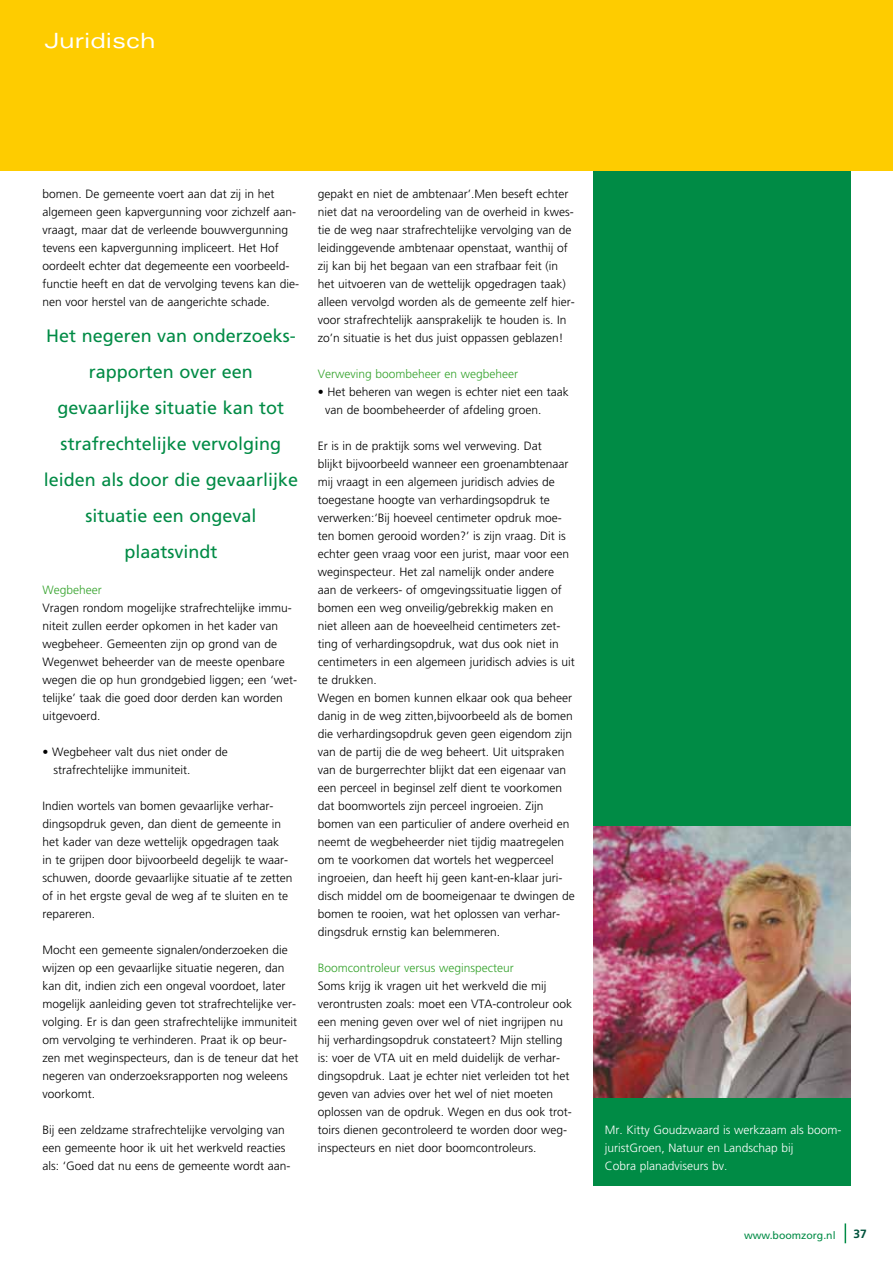
<style>
.page{position:relative;width:893px;height:1263px;background:#fff}
.page>*{position:absolute;margin:0;border:0;box-sizing:border-box;transform-origin:0 0}
.t1{font:expanded 21px "Univers";color:#fff}
.t2{font:18px/36px "Frutiger";color:#008b45;text-align:center}
.t3{font:300 12px/18px "Frutiger";color:#000}
.t4{font:300 12px/18px "Frutiger";color:#fff}
.t5{font:300 12px "Frutiger";color:#35a32c}
.t6{font:700 12px "Frutiger";color:#00523c}
.t7{font:10.5px "Frutiger";color:#008b45}
</style>
<div class="page">
<svg style="left:845px;top:1223px;width:1px;height:20px"></svg>
<div style="left:593px;top:142px;width:257px;height:1044px;background:#008b45"></div>
<img style="left:593px;top:826px;width:257px;height:271px">
<div style="left:0;top:0;width:893px;height:170px;background:#fecc00"></div>
<h1 class="t1" style="left:44px;top:28px;width:113px">Juridisch</h1>
<p class="t3" style="left:43px;top:185px;width:258px">bomen. De gemeente voert aan dat zij in het algemeen geen kapvergunning voor zichzelf aan&shy;vraagt, maar dat de verleende bouwvergunning tevens een kapvergunning impliceert. Het Hof oordeelt echter dat degemeente een voorbeeld&shy;functie heeft en dat de vervolging tevens kan die&shy;nen voor herstel van de aangerichte schade.</p>
<h2 class="t2" style="left:44px;top:318px;width:256px">Het negeren van onderzoeks&shy;rapporten over een gevaarlijke situatie kan tot strafrechtelijke vervolging leiden als door die gevaarlijke situatie een ongeval plaatsvindt</h2>
<p class="t5" style="left:43px;top:583px;width:61px">Wegbeheer</p>
<p class="t3" style="left:43px;top:599px;width:256px">Vragen rondom mogelijke strafrechtelijke immu&shy;niteit zullen eerder opkomen in het kader van wegbeheer. Gemeenten zijn op grond van de Wegenwet beheerder van de meeste openbare wegen die op hun grondgebied liggen; een ‘wet&shy;telijke’ taak die goed door derden kan worden uitgevoerd.</p>
<p class="t3" style="left:54px;top:743px;width:176px;text-indent:-11px">• Wegbeheer valt dus niet onder de strafrechtelijke immuniteit.</p>
<p class="t3" style="left:43px;top:797px;width:252px">Indien wortels van bomen gevaarlijke verhar&shy;dingsopdruk geven, dan dient de gemeente in het kader van deze wettelijk opgedragen taak<br>in te grijpen door bijvoorbeeld degelijk te waar&shy;schuwen, doorde gevaarlijke situatie af te zetten of in het ergste geval de weg af te sluiten en te repareren.</p>
<p class="t3" style="left:43px;top:941px;width:258px">Mocht een gemeente signalen/onderzoeken die wijzen op een gevaarlijke situatie negeren, dan kan dit, indien zich een ongeval voordoet, later mogelijk aanleiding geven tot strafrechtelijke ver&shy;volging. Er is dan geen strafrechtelijke immuniteit om vervolging te verhinderen. Praat ik op beur&shy;zen met weginspecteurs, dan is de teneur dat het negeren van onderzoeksrapporten nog weleens voorkomt.</p>
<p class="t3" style="left:43px;top:1121px;width:250px">Bij een zeldzame strafrechtelijke vervolging van een gemeente hoor ik uit het werkveld reacties als: ‘Goed dat nu eens de gemeente wordt aan-</p>
<p class="t3" style="left:318px;top:185px;width:259px">gepakt en niet de ambtenaar’.Men beseft echter niet dat na veroordeling van de overheid in kwes&shy;tie de weg naar strafrechtelijke vervolging van de leidinggevende ambtenaar openstaat, wanthij of zij kan bij het begaan van een strafbaar feit (in het uitvoeren van de wettelijk opgedragen taak) alleen vervolgd worden als de gemeente zelf hier&shy;voor strafrechtelijk aansprakelijk te houden is. In zo’n situatie is het dus juist oppassen geblazen!</p>
<p class="t5" style="left:318px;top:367px;width:202px">Verweving boombeheer en wegbeheer</p>
<p class="t3" style="left:325px;top:383px;width:245px;text-indent:-7px">• Het beheren van wegen is echter niet een taak van de boombeheerder of afdeling groen.</p>
<p class="t3" style="left:318px;top:437px;width:259px">Er is in de praktijk soms wel verweving. Dat<br>blijkt bijvoorbeeld wanneer een groenambtenaar mij vraagt in een algemeen juridisch advies de toegestane hoogte van verhardingsopdruk te verwerken:‘Bij hoeveel centimeter opdruk moe&shy;ten bomen gerooid worden?’ is zijn vraag. Dit is echter geen vraag voor een jurist, maar voor een weginspecteur. Het zal namelijk onder andere aan de verkeers- of omgevingssituatie liggen of bomen een weg onveilig/gebrekkig maken en niet alleen aan de hoeveelheid centimeters zet&shy;ting of verhardingsopdruk, wat dus ook niet in centimeters in een algemeen juridisch advies is uit te drukken.<br>Wegen en bomen kunnen elkaar ook qua beheer danig in de weg zitten,bijvoorbeeld als de bomen die verhardingsopdruk geven geen eigendom zijn van de partij die de weg beheert. Uit uitspraken van de burgerrechter blijkt dat een eigenaar van een perceel in beginsel zelf dient te voorkomen dat boomwortels zijn perceel ingroeien. Zijn bomen van een particulier of andere overheid en neemt de wegbeheerder niet tijdig maatregelen om te voorkomen dat wortels het wegperceel ingroeien, dan heeft hij geen kant-en-klaar juri&shy;disch middel om de boomeigenaar te dwingen de bomen te rooien, wat het oplossen van verhar&shy;dingsdruk ernstig kan belemmeren.</p>
<p class="t5" style="left:318px;top:961px;width:198px">Boomcontroleur versus weginspecteur</p>
<p class="t3" style="left:318px;top:977px;width:256px">Soms krijg ik vragen uit het werkveld die mij verontrusten zoals: moet een VTA-controleur ook een mening geven over wel of niet ingrijpen nu hij verhardingsopdruk constateert? Mijn stelling is: voer de VTA uit en meld duidelijk de verhar&shy;dingsopdruk. Laat je echter niet verleiden tot het geven van advies over het wel of niet moeten oplossen van de opdruk. Wegen en dus ook trot&shy;toirs dienen gecontroleerd te worden door weg&shy;inspecteurs en niet door boomcontroleurs.</p>
<p class="t4" style="left:605px;top:1121px;width:238px">Mr. Kitty Goudzwaard is werkzaam als boom&shy;juristGroen, Natuur en Landschap bij<br>Cobra planadviseurs bv.</p>
<p class="t7" style="left:744px;top:1229px;width:93px">www.boomzorg.nl</p>
<p class="t6" style="left:853px;top:1227px;width:15px">37</p>
</div>
